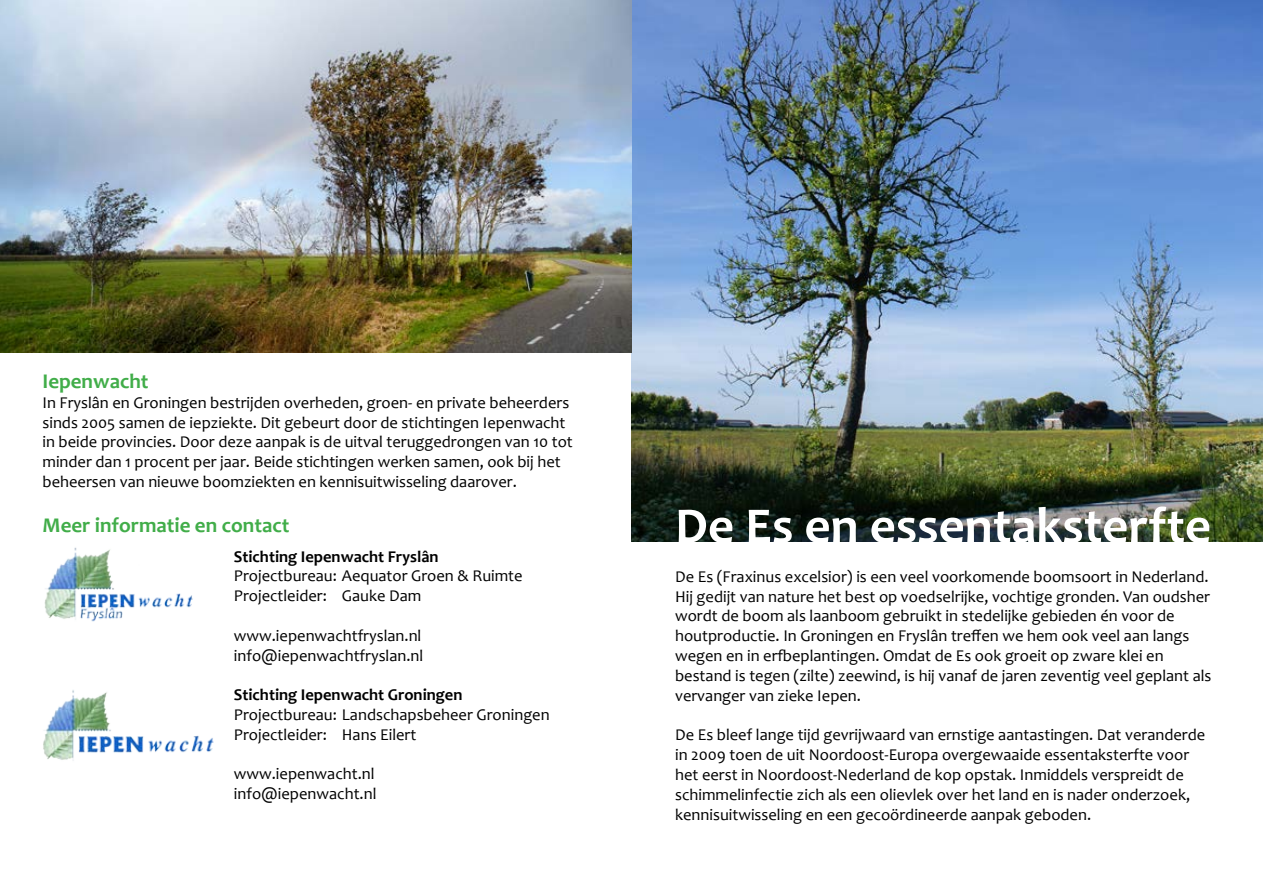
<style>
.page{position:relative;width:1263px;height:893px;background:#fff}
.page>*{position:absolute;margin:0;border:0;box-sizing:border-box;transform-origin:0 0}
.t1{font:700 51px "Candara";color:#fff}
.t2{font:700 21px "Candara";color:#41ad49}
.t3{font:16.5px/19.8px "Candara";color:#000}
.t4{font:700 16.5px "Candara";color:#000}
</style>
<div class="page">
<img style="left:631px;top:0;width:632px;height:541px">
<img style="left:43px;top:690px;width:171px;height:71px">
<img style="left:44px;top:547px;width:149px;height:75px">
<img style="left:0;top:0;width:631px;height:353px">
<p class="t2" style="left:43px;top:368px;width:108px">Iepenwacht</p>
<p class="t3" style="left:43px;top:392px;width:532px">In Fryslân en Groningen bestrijden overheden, groen- en private beheerders sinds 2005 samen de iepziekte. Dit gebeurt door de stichtingen Iepenwacht in beide provincies. Door deze aanpak is de uitval teruggedrongen van 10 tot minder dan 1 procent per jaar. Beide stichtingen werken samen, ook bij het beheersen van nieuwe boomziekten en kennisuitwisseling daarover.</p>
<p class="t2" style="left:43px;top:512px;width:248px">Meer informatie en contact</p>
<h1 class="t1" style="left:675px;top:494px;width:537px">De Es en essentaksterfte</h1>
<p class="t3" style="left:675px;top:566px;width:538px">De Es (Fraxinus excelsior) is een veel voorkomende boomsoort in Nederland.<br>Hij gedijt van nature het best op voedselrijke, vochtige gronden. Van oudsher wordt de boom als laanboom gebruikt in stedelijke gebieden én voor de houtproductie. In Groningen en Fryslân treffen we hem ook veel aan langs wegen en in erfbeplantingen. Omdat de Es ook groeit op zware klei en bestand is tegen (zilte) zeewind, is hij vanaf de jaren zeventig veel geplant als vervanger van zieke Iepen.</p>
<p class="t3" style="left:675px;top:725px;width:532px">De Es bleef lange tijd gevrijwaard van ernstige aantastingen. Dat veranderde in 2009 toen de uit Noordoost-Europa overgewaaide essentaksterfte voor het eerst in Noordoost-Nederland de kop opstak. Inmiddels verspreidt de schimmelinfectie zich als een olievlek over het land en is nader onderzoek, kennisuitwisseling en een gecoördineerde aanpak geboden.</p>
<p class="t4" style="left:234px;top:546px;width:206px">Stichting Iepenwacht Fryslân</p>
<p class="t3" style="left:234px;top:566px;width:290px">Projectbureau: Aequator Groen &amp; Ruimte<br>Projectleider: Gauke Dam</p>
<p class="t3" style="left:234px;top:625px;width:191px">www.iepenwachtfryslan.nl info@iepenwachtfryslan.nl</p>
<p class="t4" style="left:234px;top:684px;width:230px">Stichting Iepenwacht Groningen</p>
<p class="t3" style="left:234px;top:705px;width:317px">Projectbureau: Landschapsbeheer Groningen<br>Projectleider: Hans Eilert</p>
<p class="t3" style="left:234px;top:764px;width:144px">www.iepenwacht.nl info@iepenwacht.nl</p>
</div>
